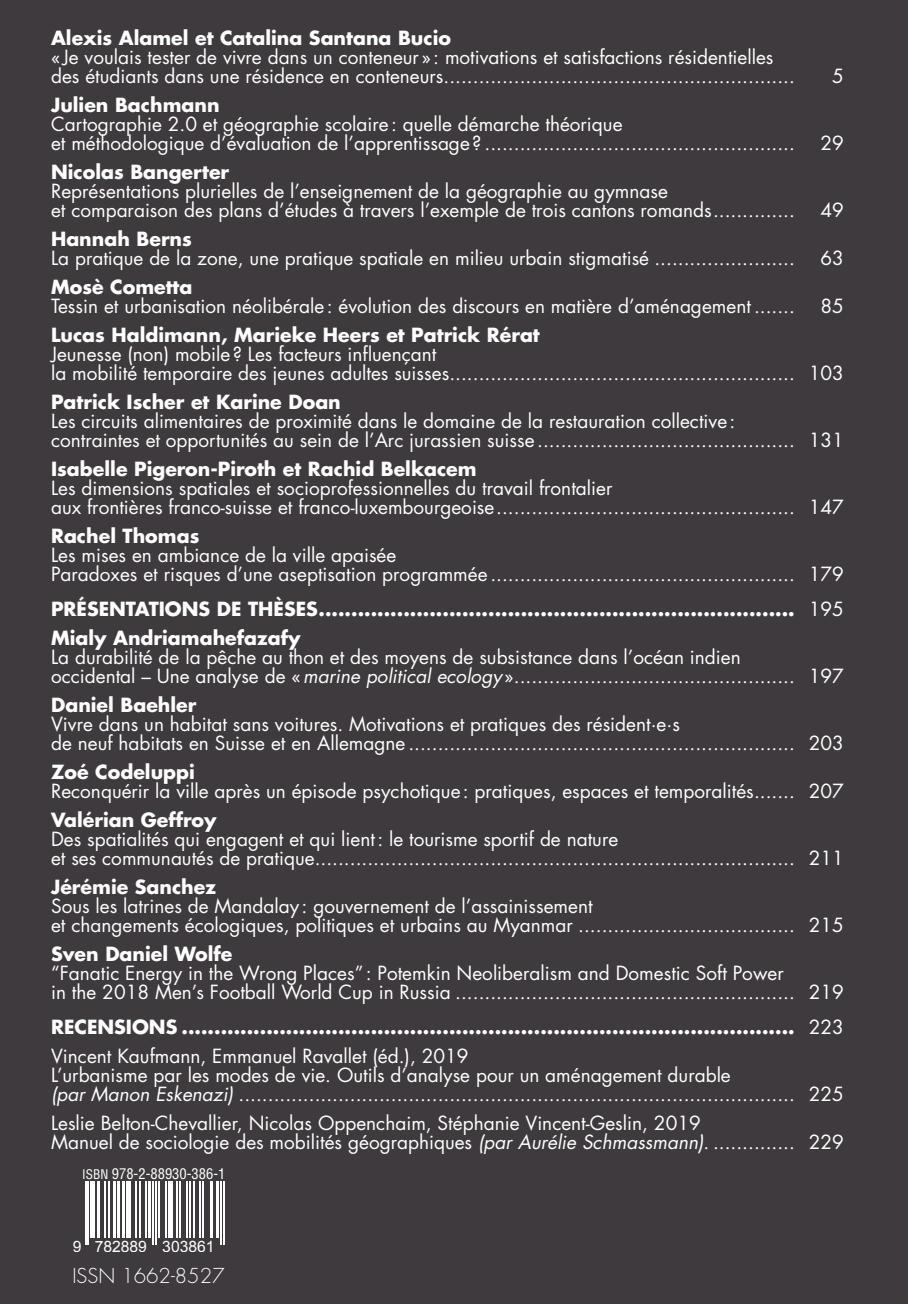
<style>
.page{position:relative;width:908px;height:1304px;background:#fff}
.page>*{position:absolute;margin:0;border:0;box-sizing:border-box;transform-origin:0 0}
.t1{font:300 20px "Futura Std";color:#fff}
.t2{font:19px/19px "Futura Std";color:#fff}
.t3{font:700 19px "Futura Std";color:#fff}
.t4{font:15.6px "Arial";color:#fff}
.t5{font:condensed 14.4px "Helvetica LT Std";color:#fff}
.s1{font-weight:400}
.s2{font-style:italic}
.s3{font-size:13px}
</style>
<div class="page">
<div style="left:0;top:0;width:907px;height:1304px;background:#3f3a3d"></div>
<hr style="left:85px;top:1181px;width:1px;height:64px;background:#fff">
<hr style="left:88px;top:1181px;width:1px;height:64px;background:#fff">
<hr style="left:91px;top:1181px;width:4px;height:56px;background:#fff">
<hr style="left:96px;top:1181px;width:3px;height:56px;background:#fff">
<hr style="left:104px;top:1181px;width:1px;height:56px;background:#fff">
<hr style="left:108px;top:1181px;width:2px;height:56px;background:#fff">
<hr style="left:113px;top:1181px;width:3px;height:56px;background:#fff">
<hr style="left:117px;top:1181px;width:3px;height:56px;background:#fff">
<hr style="left:121px;top:1181px;width:3px;height:56px;background:#fff">
<hr style="left:126px;top:1181px;width:4px;height:56px;background:#fff">
<hr style="left:135px;top:1181px;width:1px;height:56px;background:#fff">
<hr style="left:139px;top:1181px;width:2px;height:56px;background:#fff">
<hr style="left:145px;top:1181px;width:1px;height:56px;background:#fff">
<hr style="left:148px;top:1181px;width:3px;height:56px;background:#fff">
<hr style="left:152px;top:1181px;width:2px;height:64px;background:#fff">
<hr style="left:155px;top:1181px;width:2px;height:64px;background:#fff">
<hr style="left:158px;top:1181px;width:2px;height:56px;background:#fff">
<hr style="left:166px;top:1181px;width:1px;height:56px;background:#fff">
<div style="left:168px;top:1181px;width:5px;height:56px;background:#fff"></div>
<hr style="left:176px;top:1181px;width:1px;height:56px;background:#fff">
<hr style="left:179px;top:1181px;width:1px;height:56px;background:#fff">
<hr style="left:186px;top:1181px;width:2px;height:56px;background:#fff">
<hr style="left:189px;top:1181px;width:2px;height:56px;background:#fff">
<hr style="left:193px;top:1181px;width:2px;height:56px;background:#fff">
<hr style="left:199px;top:1181px;width:2px;height:56px;background:#fff">
<hr style="left:202px;top:1181px;width:2px;height:56px;background:#fff">
<hr style="left:210px;top:1181px;width:3px;height:56px;background:#fff">
<hr style="left:215px;top:1181px;width:3px;height:56px;background:#fff">
<hr style="left:220px;top:1181px;width:1px;height:64px;background:#fff">
<hr style="left:223px;top:1181px;width:1px;height:64px;background:#fff">
<p class="t3" style="left:51px;top:25px;width:401px">Alexis Alamel et Catalina Santana Bucio</p>
<p class="t2" style="left:51px;top:47px;width:745px">«Je voulais tester de vivre dans un conteneur »: motivations et satisfactions résidentielles des étudiants dans une résidence en conteneurs............................................................</p>
<p class="t3" style="left:51px;top:92px;width:170px">Julien Bachmann</p>
<p class="t2" style="left:51px;top:114px;width:745px">Cartographie 2.0 et géographie scolaire: quelle démarche théorique<br>et méthodologique d’évaluation de l’apprentissage? .....................................................</p>
<p class="t3" style="left:51px;top:159px;width:180px">Nicolas Bangerter</p>
<p class="t2" style="left:51px;top:181px;width:745px">Représentations plurielles de l’enseignement de la géographie au gymnase<br>et comparaison des plans d’études à travers l’exemple de trois cantons romands..............</p>
<p class="t2" style="left:831px;top:66px;width:13px">5</p>
<p class="t2" style="left:820px;top:133px;width:25px">29</p>
<p class="t2" style="left:820px;top:200px;width:25px">49</p>
<p class="t3" style="left:51px;top:226px;width:142px">Hannah Berns</p>
<p class="t2" style="left:51px;top:248px;width:745px">La pratique de la zone, une pratique spatiale en milieu urbain stigmatisé ........................</p>
<p class="t2" style="left:820px;top:248px;width:25px">63</p>
<p class="t3" style="left:51px;top:274px;width:143px">Mosè Cometta</p>
<p class="t2" style="left:51px;top:296px;width:745px">Tessin et urbanisation néolibérale: évolution des discours en matière d’aménagement .......</p>
<p class="t2" style="left:820px;top:296px;width:25px">85</p>
<p class="t3" style="left:51px;top:322px;width:490px">Lucas Haldimann, Marieke Heers et Patrick Rérat</p>
<p class="t2" style="left:51px;top:344px;width:793px">Jeunesse (non) mobile? Les facteurs influençant<br>la mobilité temporaire des jeunes adultes suisses........................................................... 103</p>
<p class="t3" style="left:51px;top:389px;width:291px">Patrick Ischer et Karine Doan</p>
<p class="t2" style="left:51px;top:411px;width:793px">Les circuits alimentaires de proximité dans le domaine de la restauration collective:<br>contraintes et opportunités au sein de l’Arc jurassien suisse ............................................ 131</p>
<p class="t3" style="left:51px;top:456px;width:427px">Isabelle Pigeron-Piroth et Rachid Belkacem</p>
<p class="t2" style="left:51px;top:478px;width:793px">Les dimensions spatiales et socioprofessionnelles du travail frontalier<br>aux frontières franco-suisse et franco-luxembourgeoise................................................... 147</p>
<p class="t3" style="left:51px;top:523px;width:150px">Rachel Thomas</p>
<p class="t2" style="left:51px;top:545px;width:793px">Les mises en ambiance de la ville apaisée<br>Paradoxes et risques d’une aseptisation programmée .................................................... 179</p>
<p class="t3" style="left:51px;top:596px;width:794px">PRÉSENTATIONS DE THÈSES......................................................................... <span class="s1">195</span></p>
<p class="t3" style="left:51px;top:625px;width:251px">Mialy Andriamahefazafy</p>
<p class="t2" style="left:51px;top:647px;width:793px">La durabilité de la pêche au thon et des moyens de subsistance dans l’océan indien<br>occidental – Une analyse de «<span class="s2">marine political ecology</span>»................................................ 197</p>
<p class="t3" style="left:51px;top:692px;width:147px">Daniel Baehler</p>
<p class="t2" style="left:51px;top:714px;width:793px">Vivre dans un habitat sans voitures. Motivations et pratiques des résident·e·s<br>de neuf habitats en Suisse et en Allemagne .................................................................. 203</p>
<p class="t3" style="left:51px;top:759px;width:145px">Zoé Codeluppi</p>
<p class="t2" style="left:51px;top:781px;width:793px">Reconquérir la ville après un épisode psychotique: pratiques, espaces et temporalités....... 207</p>
<p class="t3" style="left:51px;top:807px;width:167px">Valérian Geffroy</p>
<p class="t2" style="left:51px;top:829px;width:793px">Des spatialités qui engagent et qui lient: le tourisme sportif de nature<br>et ses communautés de pratique.................................................................................. 211</p>
<p class="t3" style="left:51px;top:874px;width:166px">Jérémie Sanchez</p>
<p class="t2" style="left:51px;top:896px;width:793px">Sous les latrines de Mandalay : gouvernement de l’assainissement<br>et changements écologiques, politiques et urbains au Myanmar ..................................... 215</p>
<p class="t3" style="left:51px;top:941px;width:183px">Sven Daniel Wolfe</p>
<p class="t2" style="left:51px;top:963px;width:793px">“Fanatic Energy in the Wrong Places” : Potemkin Neoliberalism and Domestic Soft Power<br>in the 2018 Men’s Football World Cup in Russia .......................................................... 219</p>
<p class="t3" style="left:51px;top:1014px;width:794px">RECENSIONS .............................................................................................. <span class="s1">223</span></p>
<p class="t2" style="left:51px;top:1046px;width:793px">Vincent Kaufmann, Emmanuel Ravallet (éd.), 2019<br>L’urbanisme par les modes de vie. Outils d’analyse pour un aménagement durable<br><span class="s2">(par Manon Eskenazi)</span> ............................................................................................... 225</p>
<p class="t2" style="left:51px;top:1113px;width:793px">Leslie Belton-Chevallier, Nicolas Oppenchaim, Stéphanie Vincent-Geslin, 2019<br>Manuel de sociologie des mobilités géographiques <span class="s2">(par Aurélie Schmassmann)</span>. .............. 229</p>
<p class="t5" style="left:82px;top:1165px;width:145px"><span class="s3">ISBN</span> 978-2-88930-386-1</p>
<p class="t4" style="left:72px;top:1235px;width:144px">9 782889 303861</p>
<p class="t1" style="left:72px;top:1263px;width:154px">ISSN 1662-8527</p>
</div>
